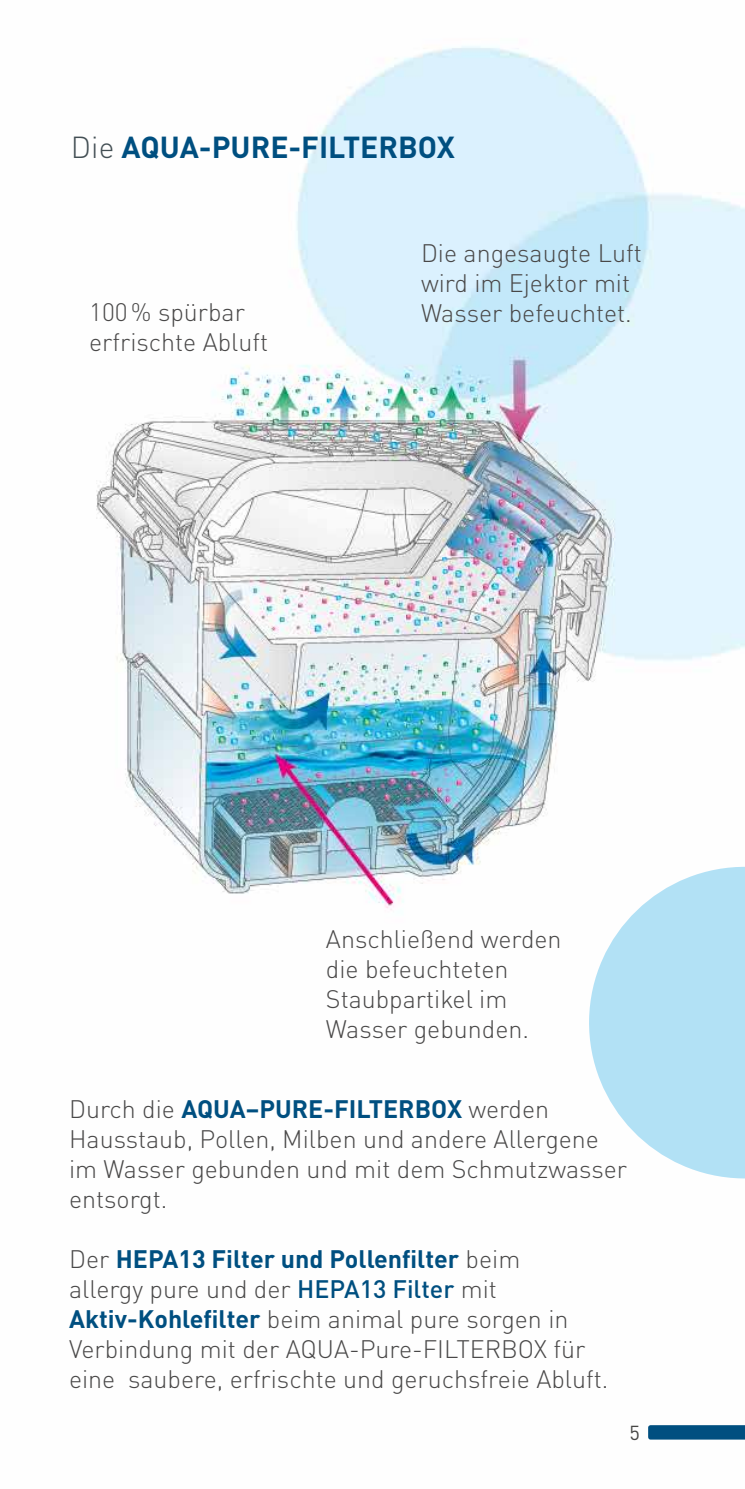
<style>
.page{position:relative;width:745px;height:1489px;background:#fff}
.page>*{position:absolute;margin:0;border:0;box-sizing:border-box;transform-origin:0 0}
.t1{font:700 30px "DIN Pro";color:#004f80}
.t2{font:300 25px/30px "DIN Pro";color:#494848}
.t3{font:20px "DIN Pro";color:#464645}
.s1{font-weight:300;color:#434f54}
.s2{font-weight:700;color:#004f80}
.s3{font-weight:500;color:#004f80}
</style>
<div class="page">
<img style="left:96px;top:46px;width:648px;height:1394px">
<svg style="left:647px;top:1424px;width:97px;height:15px"></svg>
<svg style="left:587px;top:865px;width:157px;height:314px;fill:#b2e1f5"></svg>
<p class="t1" style="left:71px;top:126px;width:385px"><span class="s1">Die</span> AQUA-PURE-FILTERBOX</p>
<p class="t2" style="left:420px;top:235px;width:222px">Die angesaugte Luft wird im Ejektor mit</p>
<p class="t2" style="left:89px;top:295px;width:157px">100% spürbar</p>
<p class="t2" style="left:420px;top:295px;width:212px">Wasser befeuchtet.</p>
<p class="t2" style="left:89px;top:325px;width:180px">erfrischte Abluft</p>
<p class="t2" style="left:326px;top:921px;width:237px">Anschließend werden die befeuchteten<br>Staubpartikel im<br>Wasser gebunden.</p>
<p class="t2" style="left:69px;top:1091px;width:559px">Durch die <span class="s2">AQUA–PURE-FILTERBOX</span> werden Hausstaub, Pollen, Milben und andere Allergene im Wasser gebunden und mit dem Schmutzwasser entsorgt.</p>
<p class="t2" style="left:69px;top:1241px;width:540px">Der <span class="s2">HEPA13 Filter und Pollenfilter</span> beim<br>allergy pure und der <span class="s3">HEPA13 Filter</span> mit <span class="s2">Aktiv-Kohlefilter</span> beim animal pure sorgen in Verbindung mit der AQUA-Pure-FILTERBOX für eine saubere, erfrischte und geruchsfreie Abluft.</p>
<p class="t3" style="left:629px;top:1419px;width:12px">5</p>
</div>
